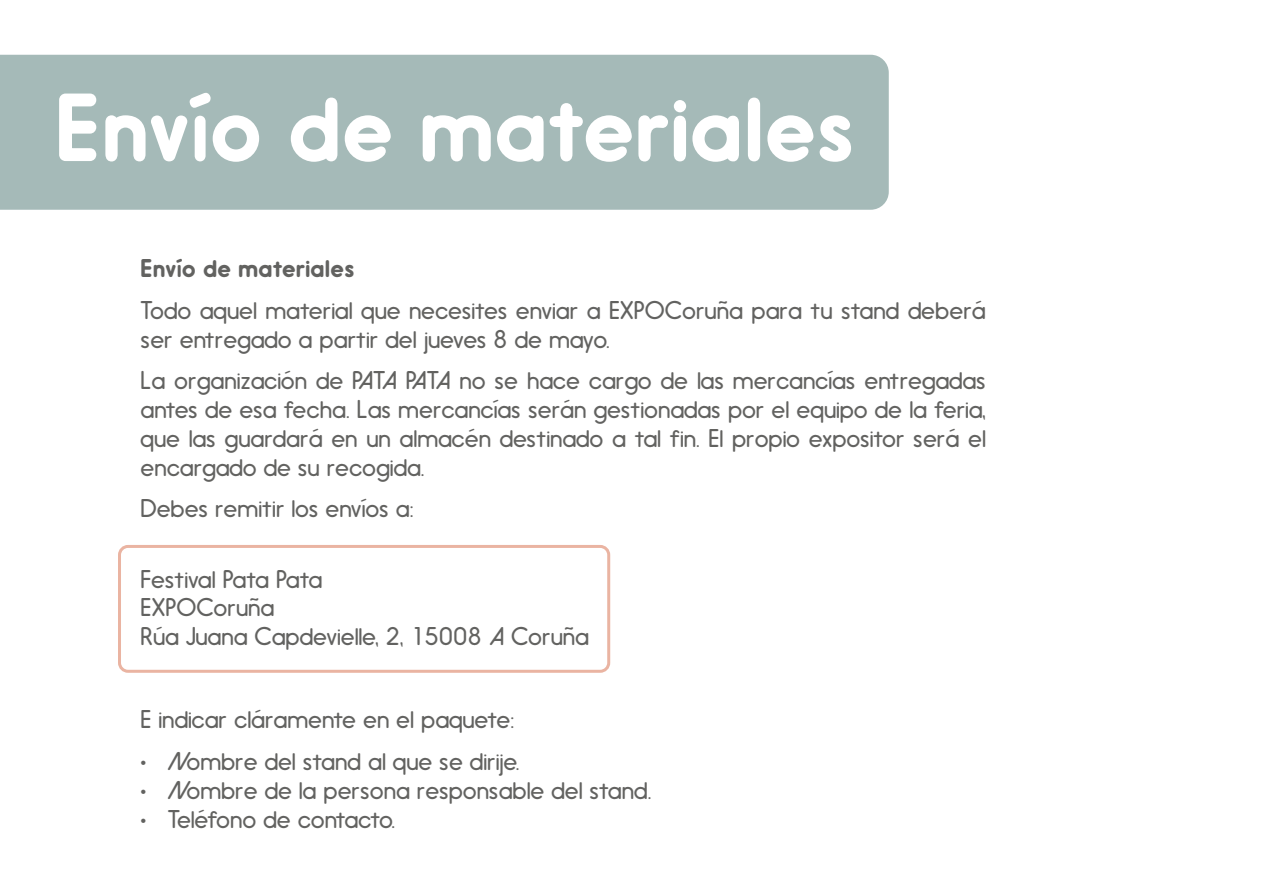
<style>
.page{position:relative;width:1263px;height:893px;background:#fff}
.page>*{position:absolute;margin:0;border:0;box-sizing:border-box;transform-origin:0 0}
.t1{font:90px "Hiruko Pro Alternate";color:#fff}
.t2{font:300 24px/28.8px "Hiruko Pro Alternate";color:#626260}
.t3{font:300 24px "Hiruko Pro Alternate";letter-spacing:-.02em;color:#626260}
.t4{font:24px "Hiruko Pro Alternate";color:#626260}
</style>
<div class="page">
<div style="left:0;top:55px;width:889px;height:155px;background:#a5bab8"></div>
<div style="left:118px;top:545px;width:492px;height:128px;border:3px solid #eab4a2;border-radius:9px"></div>
<h1 class="t1" style="left:54px;top:73px;width:802px">Envío de materiales</h1>
<p class="t4" style="left:140px;top:254px;width:216px">Envío de materiales</p>
<p class="t2" style="left:140px;top:296px;width:847px">Todo aquel material que necesites enviar a EXPOCoruña para tu stand deberá ser entregado a partir del jueves 8 de mayo.</p>
<p class="t2" style="left:140px;top:366px;width:847px;text-align:justify">La organización de PATA PATA no se hace cargo de las mercancías entregadas antes de esa fecha. Las mercancías serán gestionadas por el equipo de la feria, que las guardará en un almacén destinado a tal fin. El propio expositor será el encargado de su recogida.</p>
<p class="t2" style="left:140px;top:494px;width:274px">Debes remitir los envíos a:</p>
<p class="t2" style="left:140px;top:565px;width:450px">Festival Pata Pata<br>EXPOCoruña<br>Rúa Juana Capdevielle, 2, 15008 A Coruña</p>
<p class="t2" style="left:140px;top:705px;width:375px">E indicar cláramente en el paquete:</p>
<p class="t2" style="left:140px;top:747px;width:380px">• Nombre del stand al que se dirije.</p>
<p class="t2" style="left:140px;top:776px;width:512px">• Nombre de la persona responsable del stand.</p>
<p class="t3" style="left:140px;top:804px;width:256px">• Teléfono de contacto.</p>
</div>
